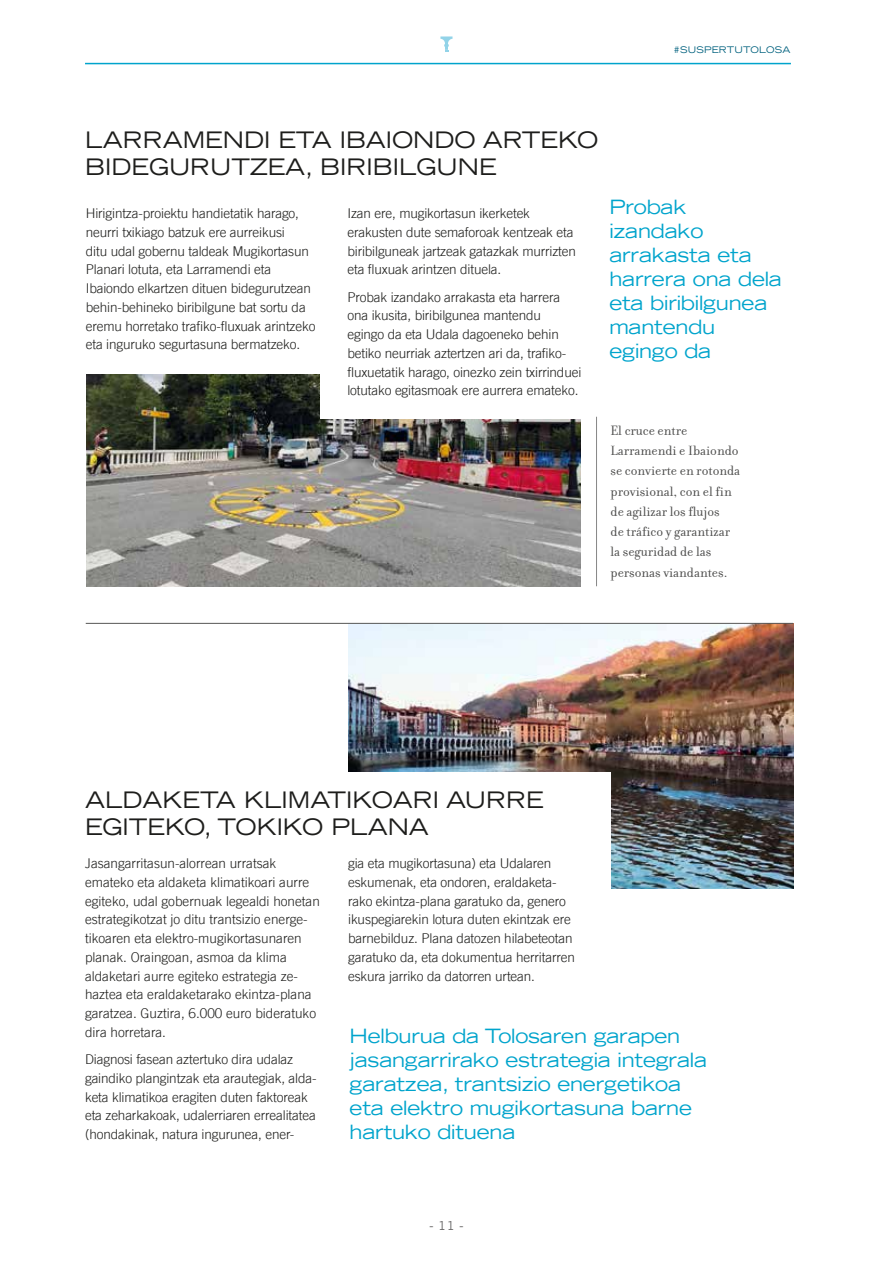
<style>
.page{position:relative;width:893px;height:1263px;background:#fff}
.page>*{position:absolute;margin:0;border:0;box-sizing:border-box;transform-origin:0 0}
.t1{font:expanded 22.5px/27px "Trade Gothic LT";color:#1d1d1b}
.t2{font:expanded 19.5px/24px "Trade Gothic LT";letter-spacing:-.01em;color:#00a4cc}
.t3{font:14.25px/20.2px "Filosofia";color:#4a4a49}
.t4{font:300 13.5px/18.8px "Trade Gothic LT";letter-spacing:-.01em;color:#1d1d1b}
.t5{font:expanded 12px "Trade Gothic LT";color:#706f6f}
.t6{font:expanded 9px "Trade Gothic LT";letter-spacing:.02em;color:#00617e}
</style>
<div class="page">
<svg style="left:440px;top:36px;width:12px;height:16px"></svg>
<hr style="left:85px;top:63px;width:706px;height:1px;background:#00a4cc">
<img style="left:349px;top:624px;width:444px;height:265px">
<div style="left:334px;top:772px;width:276px;height:142px;background:#fff"></div>
<hr style="left:86px;top:623px;width:707px;height:1px;background:#575756">
<img style="left:86px;top:374px;width:495px;height:213px">
<div style="left:320px;top:306px;width:271px;height:113px;background:#fff"></div>
<hr style="left:596px;top:417px;width:1px;height:169px;background:#878787">
<p class="t6" style="left:673px;top:44px;width:119px">#SUSPERTUTOLOSA</p>
<h1 class="t1" style="left:85px;top:125px;width:515px">LARRAMENDI ETA IBAIONDO ARTEKO<br>BIDEGURUTZEA, BIRIBILGUNE</h1>
<p class="t4" style="left:86px;top:204px;width:231px">Hirigintza-proiektu handietatik harago, neurri txikiago batzuk ere aurreikusi<br>ditu udal gobernu taldeak Mugikortasun Planari lotuta, eta Larramendi eta Ibaiondo elkartzen dituen bidegurutzean behin-behineko biribilgune bat sortu da eremu horretako trafiko-fluxuak arintzeko eta inguruko segurtasuna bermatzeko.</p>
<p class="t4" style="left:347px;top:204px;width:230px">Izan ere, mugikortasun ikerketek erakusten dute semaforoak kentzeak eta biribilguneak jartzeak gatazkak murrizten eta fluxuak arintzen dituela.</p>
<p class="t4" style="left:347px;top:287px;width:235px">Probak izandako arrakasta eta harrera ona ikusita, biribilgunea mantendu<br>egingo da eta Udala dagoeneko behin betiko neurriak aztertzen ari da, trafiko&shy;fluxuetatik harago, oinezko zein txirrinduei lotutako egitasmoak ere aurrera emateko.</p>
<h2 class="t2" style="left:609px;top:195px;width:174px">Probak izandako arrakasta eta harrera ona dela eta biribilgunea mantendu egingo da</h2>
<p class="t3" style="left:610px;top:420px;width:131px">El cruce entre<br>Larramendi e Ibaiondo se convierte en rotonda provisional, con el fin de agilizar los flujos<br>de tráfico y garantizar la seguridad de las personas viandantes.</p>
<h1 class="t1" style="left:85px;top:786px;width:460px">ALDAKETA KLIMATIKOARI AURRE<br>EGITEKO, TOKIKO PLANA</h1>
<p class="t4" style="left:85px;top:854px;width:236px">Jasangarritasun-alorrean urratsak emateko eta aldaketa klimatikoari aurre egiteko, udal gobernuak legealdi honetan estrategikotzat jo ditu trantsizio energe&shy;tikoaren eta elektro-mugikortasunaren planak. Oraingoan, asmoa da klima aldaketari aurre egiteko estrategia ze&shy;haztea eta eraldaketarako ekintza-plana garatzea. Guztira, 6.000 euro bideratuko dira horretara.</p>
<p class="t4" style="left:85px;top:1050px;width:233px">Diagnosi fasean aztertuko dira udalaz gaindiko plangintzak eta arautegiak, alda&shy;keta klimatikoa eragiten duten faktoreak eta zeharkakoak, udalerriaren errealitatea (hondakinak, natura ingurunea, ener-</p>
<p class="t4" style="left:348px;top:854px;width:228px">gia eta mugikortasuna) eta Udalaren eskumenak, eta ondoren, eraldaketa&shy;rako ekintza-plana garatuko da, genero ikuspegiarekin lotura duten ekintzak ere barnebilduz. Plana datozen hilabeteotan garatuko da, eta dokumentua herritarren eskura jarriko da datorren urtean.</p>
<h2 class="t2" style="left:350px;top:1023px;width:359px">Helburua da Tolosaren garapen jasangarrirako estrategia integrala garatzea, trantsizio energetikoa eta elektro mugikortasuna barne hartuko dituena</h2>
<p class="t5" style="left:429px;top:1217px;width:35px">- 11 -</p>
</div>
